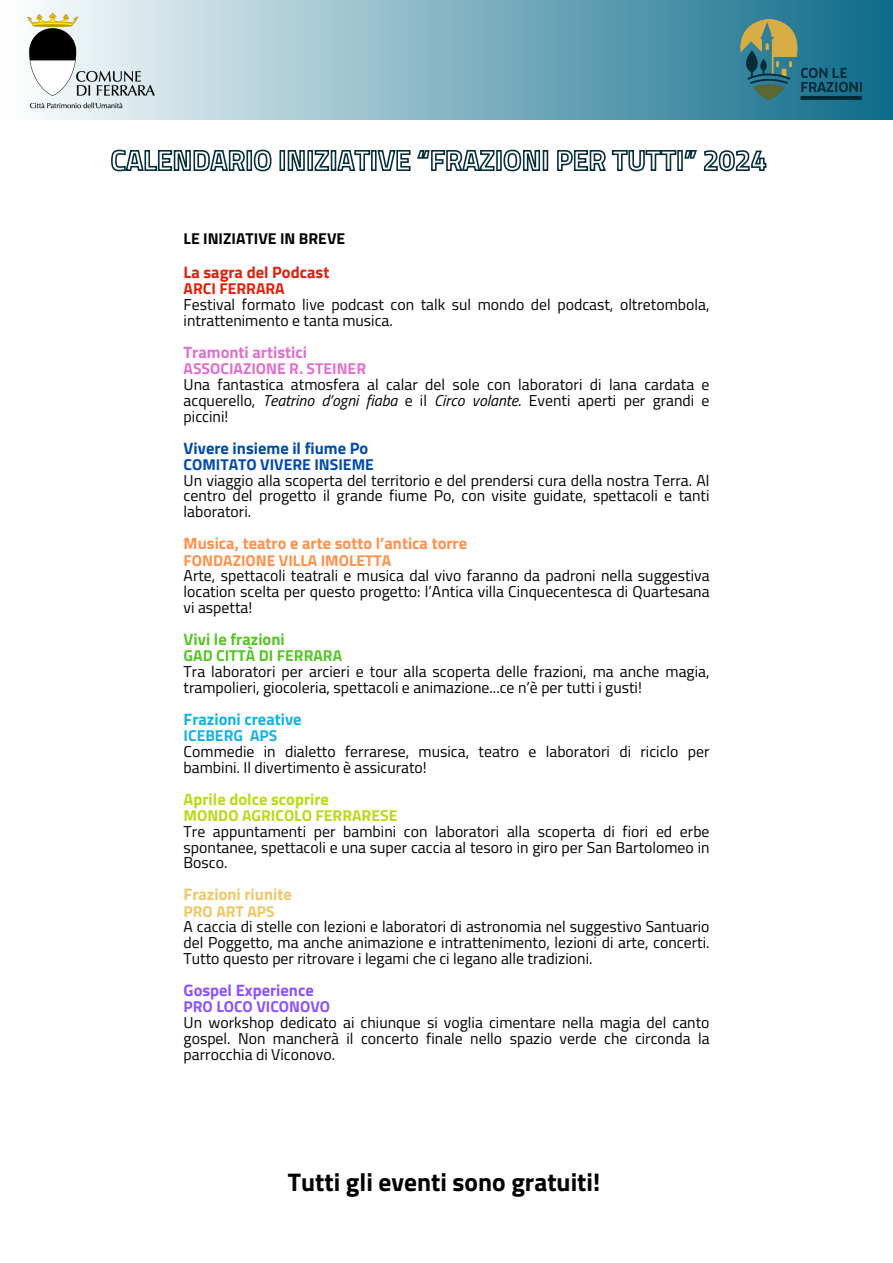
<style>
.page{position:relative;width:893px;height:1263px;background:#fff}
.page>*{position:absolute;margin:0;border:0;box-sizing:border-box;transform-origin:0 0}
.t1{font:700 25.42px "Titillium Web";color:#000}
.t2{font:700 16.5px "Titillium Web";color:#ff914d}
.t3{font:700 16.5px "Titillium Web";color:#004aad}
.t4{font:700 16.5px "Titillium Web";color:#b8db17}
.t5{font:700 16.5px "Titillium Web";color:#e11f0c}
.t6{font:700 16.5px "Titillium Web";color:#e16fcf}
.t7{font:700 16.5px "Titillium Web";color:#15b2e6}
.t8{font:700 16.5px "Titillium Web";color:#8c52ff}
.t9{font:700 16.5px "Titillium Web";color:#efc866}
.t10{font:700 16.5px "Titillium Web";color:#55c625}
.t11{font:15.75px/15.8px "Titillium Web";color:#000;text-align:justify}
.t12{font:700 15.75px "Titillium Web";color:#ff914d}
.t13{font:700 15.75px "Titillium Web";color:#b8db17}
.t14{font:700 15.75px "Titillium Web";color:#e16fcf}
.t15{font:700 15.75px "Titillium Web";color:#004aad}
.t16{font:700 15.75px "Titillium Web";color:#000}
.t17{font:700 15.75px "Titillium Web";color:#55c625}
.t18{font:700 15.75px "Titillium Web";color:#8c52ff}
.t19{font:700 15.75px "Titillium Web";color:#e11f0c}
.t20{font:700 15.75px "Titillium Web";color:#15b2e6}
.t21{font:700 15.75px "Titillium Web";color:#efc866}
.s1{font-style:italic}
</style>
<div class="page">
<svg style="left:158px;top:0;width:735px;height:119px;background:#83b3c3"></svg>
<img style="left:731px;top:0;width:145px;height:120px">
<img style="left:27px;top:0;width:131px;height:120px">
<svg style="left:111px;top:149px;width:656px;height:23px"></svg>
<p class="t16" style="left:184px;top:226px;width:163px">LE INIZIATIVE IN BREVE</p>
<h1 class="t5" style="left:184px;top:259px;width:147px">La sagra del Podcast</h1>
<h3 class="t19" style="left:184px;top:277px;width:103px">ARCI FERRARA</h3>
<p class="t11" style="left:184px;top:296px;width:527px">Festival formato live podcast con talk sul mondo del podcast, oltretombola, intrattenimento e tanta musica.</p>
<p class="t6" style="left:184px;top:339px;width:125px">Tramonti artistici</p>
<p class="t14" style="left:184px;top:356px;width:184px">ASSOCIAZIONE R. STEINER</p>
<p class="t11" style="left:184px;top:376px;width:527px">Una fantastica atmosfera al calar del sole con laboratori di lana cardata e acquerello, <span class="s1">Teatrino d’ogni fiaba</span> e il <span class="s1">Circo volante</span>. Eventi aperti per grandi e piccini!</p>
<p class="t3" style="left:184px;top:435px;width:186px">Vivere insieme il fiume Po</p>
<p class="t15" style="left:184px;top:452px;width:192px">COMITATO VIVERE INSIEME</p>
<p class="t11" style="left:184px;top:472px;width:527px">Un viaggio alla scoperta del territorio e del prendersi cura della nostra Terra. Al centro del progetto il grande fiume Po, con visite guidate, spettacoli e tanti laboratori.</p>
<p class="t2" style="left:184px;top:531px;width:285px">Musica, teatro e arte sotto l’antica torre</p>
<p class="t12" style="left:184px;top:548px;width:209px">FONDAZIONE VILLA IMOLETTA</p>
<p class="t11" style="left:184px;top:568px;width:527px">Arte, spettacoli teatrali e musica dal vivo faranno da padroni nella suggestiva location scelta per questo progetto: l’Antica villa Cinquecentesca di Quartesana vi aspetta!</p>
<p class="t10" style="left:184px;top:626px;width:103px">Vivi le frazioni</p>
<p class="t17" style="left:184px;top:643px;width:160px">GAD CITTÀ DI FERRARA</p>
<p class="t11" style="left:184px;top:663px;width:527px">Tra laboratori per arcieri e tour alla scoperta delle frazioni, ma anche magia, trampolieri, giocoleria, spettacoli e animazione...ce n’è per tutti i gusti!</p>
<p class="t7" style="left:184px;top:706px;width:120px">Frazioni creative</p>
<p class="t20" style="left:184px;top:723px;width:95px">ICEBERG APS</p>
<p class="t11" style="left:184px;top:743px;width:527px">Commedie in dialetto ferrarese, musica, teatro e laboratori di riciclo per bambini. Il divertimento è assicurato!</p>
<p class="t4" style="left:184px;top:786px;width:147px">Aprile dolce scoprire</p>
<p class="t13" style="left:184px;top:803px;width:215px">MONDO AGRICOLO FERRARESE</p>
<p class="t11" style="left:184px;top:823px;width:527px">Tre appuntamenti per bambini con laboratori alla scoperta di fiori ed erbe spontanee, spettacoli e una super caccia al tesoro in giro per San Bartolomeo in Bosco.</p>
<p class="t9" style="left:184px;top:882px;width:110px">Frazioni riunite</p>
<p class="t21" style="left:184px;top:899px;width:93px">PRO ART APS</p>
<p class="t11" style="left:184px;top:919px;width:527px">A caccia di stelle con lezioni e laboratori di astronomia nel suggestivo Santuario del Poggetto, ma anche animazione e intrattenimento, lezioni di arte, concerti.<br>Tutto questo per ritrovare i legami che ci legano alle tradizioni.</p>
<p class="t8" style="left:184px;top:977px;width:132px">Gospel Experience</p>
<p class="t18" style="left:184px;top:994px;width:148px">PRO LOCO VICONOVO</p>
<p class="t11" style="left:184px;top:1014px;width:527px">Un workshop dedicato ai chiunque si voglia cimentare nella magia del canto gospel. Non mancherà il concerto finale nello spazio verde che circonda la parrocchia di Viconovo.</p>
<h2 class="t1" style="left:288px;top:1162px;width:314px">Tutti gli eventi sono gratuiti!</h2>
</div>
